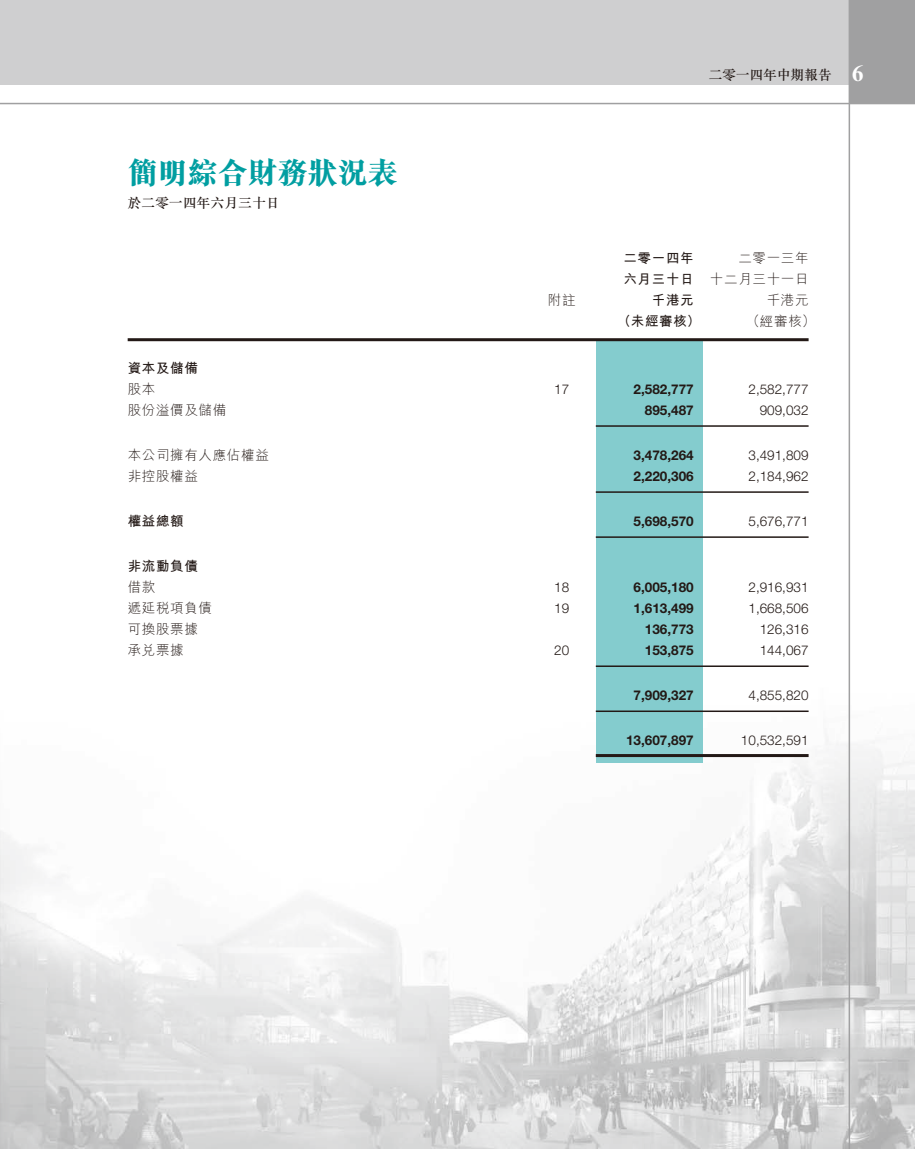
<style>
.page{position:relative;width:915px;height:1149px;background:#fff}
.page>*{position:absolute;margin:0;border:0;box-sizing:border-box;transform-origin:0 0}
.t1{font:800 30px "M Sung HK";color:#009ea1}
.t2{font:700 22.5px "Times New Roman MT Std";color:#fff}
.t3{font:300 13.5px "Helvetica Neue LT Std";color:#231916}
.t4{font:700 13.5px "Helvetica Neue LT Std";color:#231916}
.t5{font:300 13.5px "M Hei HK";letter-spacing:.05em;color:#231916}
.t6{font:700 13.5px "M Hei HK";letter-spacing:.05em;color:#231916}
.t7{font:500 13.5px "M Sung HK";letter-spacing:.025em;color:#231916}
</style>
<div class="page">
<img style="left:0;top:102px;width:914px;height:1046px">
<div style="left:0;top:0;width:914px;height:85px;background:#cfcfd0"></div>
<hr style="left:848px;top:0;width:1px;height:1148px;background:#a0a0a1">
<hr style="left:0;top:103px;width:914px;height:1px;background:#a0a0a1">
<div style="left:849px;top:0;width:65px;height:103px;background:#a0a0a1"></div>
<div style="left:595px;top:339px;width:107px;height:423px;background:#84ccce"></div>
<hr style="left:128px;top:338px;width:680px;height:3px;background:#231916">
<hr style="left:595px;top:425px;width:213px;height:1px;background:#231916">
<hr style="left:595px;top:491px;width:213px;height:1px;background:#231916">
<hr style="left:595px;top:536px;width:213px;height:1px;background:#231916">
<hr style="left:595px;top:665px;width:213px;height:1px;background:#231916">
<hr style="left:595px;top:710px;width:213px;height:1px;background:#231916">
<hr style="left:595px;top:753px;width:213px;height:3px;background:#231916">
<p class="t7" style="left:708px;top:66px;width:124px">二零一四年中期報告</p>
<h2 class="t2" style="left:851px;top:59px;width:13px">6</h2>
<h1 class="t1" style="left:128px;top:152px;width:271px">簡明綜合財務狀況表</h1>
<p class="t7" style="left:128px;top:193px;width:154px">於二零一四年六月三十日</p>
<p class="t6" style="left:623px;top:248px;width:72px">二零一四年</p>
<p class="t5" style="left:738px;top:248px;width:72px">二零一三年</p>
<p class="t6" style="left:623px;top:269px;width:72px">六月三十日</p>
<p class="t5" style="left:709px;top:269px;width:100px">十二月三十一日</p>
<p class="t5" style="left:547px;top:291px;width:29px">附註</p>
<p class="t6" style="left:651px;top:290px;width:43px">千港元</p>
<p class="t5" style="left:766px;top:291px;width:43px">千港元</p>
<p class="t6" style="left:617px;top:311px;width:85px">（未經審核）</p>
<p class="t5" style="left:746px;top:312px;width:70px">（經審核(</p>
<p class="t6" style="left:128px;top:358px;width:72px">資本及儲備</p>
<p class="t5" style="left:128px;top:379px;width:29px">股本</p>
<p class="t3" style="left:554px;top:380px;width:17px">17</p>
<p class="t4" style="left:633px;top:380px;width:62px">2,582,777</p>
<p class="t3" style="left:748px;top:380px;width:62px">2,582,777</p>
<p class="t5" style="left:128px;top:400px;width:100px">股份溢價及儲備</p>
<p class="t4" style="left:644px;top:401px;width:50px">895,487</p>
<p class="t3" style="left:759px;top:401px;width:50px">909,032</p>
<p class="t5" style="left:128px;top:445px;width:143px">本公司擁有人應佔權益</p>
<p class="t4" style="left:633px;top:446px;width:62px">3,478,264</p>
<p class="t3" style="left:748px;top:446px;width:62px">3,491,809</p>
<p class="t5" style="left:128px;top:466px;width:72px">非控股權益</p>
<p class="t4" style="left:633px;top:467px;width:62px">2,220,306</p>
<p class="t3" style="left:748px;top:467px;width:62px">2,184,962</p>
<p class="t6" style="left:128px;top:511px;width:58px">權益總額</p>
<p class="t6" style="left:128px;top:556px;width:72px">非流動負債</p>
<p class="t4" style="left:633px;top:512px;width:62px">5,698,570</p>
<p class="t3" style="left:748px;top:512px;width:62px">5,676,771</p>
<p class="t5" style="left:128px;top:577px;width:29px">借款</p>
<p class="t3" style="left:554px;top:578px;width:17px">18</p>
<p class="t4" style="left:633px;top:578px;width:62px">6,005,180</p>
<p class="t3" style="left:748px;top:578px;width:62px">2,916,931</p>
<p class="t5" style="left:128px;top:598px;width:86px">遞延稅項負債</p>
<p class="t3" style="left:554px;top:599px;width:17px">19</p>
<p class="t4" style="left:633px;top:599px;width:62px">1,613,499</p>
<p class="t3" style="left:748px;top:599px;width:62px">1,668,506</p>
<p class="t5" style="left:128px;top:619px;width:72px">可換股票據</p>
<p class="t4" style="left:644px;top:620px;width:50px">136,773</p>
<p class="t3" style="left:759px;top:620px;width:50px">126,316</p>
<p class="t5" style="left:128px;top:640px;width:58px">承兌票據</p>
<p class="t3" style="left:554px;top:641px;width:17px">20</p>
<p class="t4" style="left:644px;top:641px;width:50px">153,875</p>
<p class="t3" style="left:759px;top:641px;width:50px">144,067</p>
<p class="t4" style="left:633px;top:686px;width:62px">7,909,327</p>
<p class="t3" style="left:748px;top:686px;width:62px">4,855,820</p>
<p class="t4" style="left:626px;top:731px;width:69px">13,607,897</p>
<p class="t3" style="left:740px;top:731px;width:69px">10,532,591</p>
</div>
